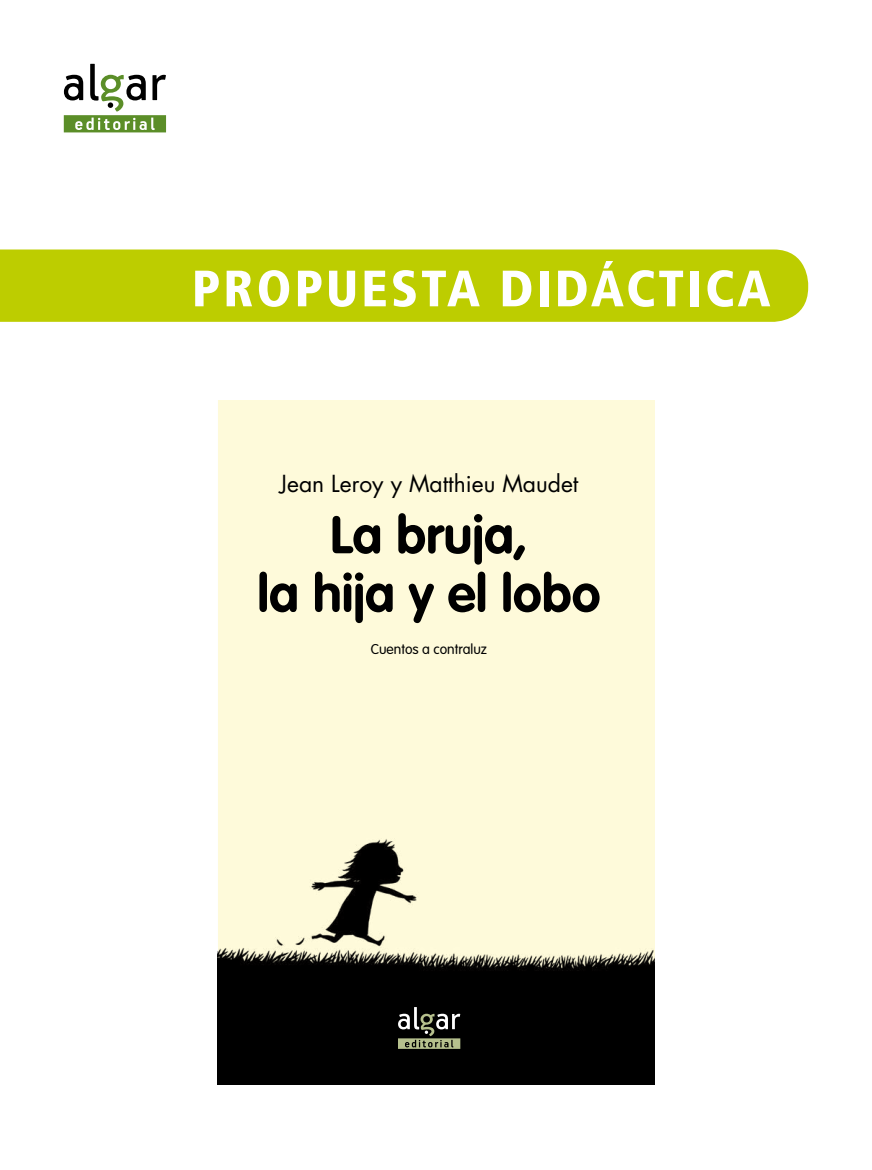
<style>
.page{position:relative;width:872px;height:1170px;background:#fff}
.page>*{position:absolute;margin:0;border:0;box-sizing:border-box;transform-origin:0 0}
.t1{font:700 52.05px/58.3px "VAG Rounded Std";color:#000;text-align:center}
.t2{font:900 condensed 51px "Frutiger LT Std";letter-spacing:.06em;color:#fff}
.t3{font:22.8px "Futura Std";color:#000}
.t4{font:300 13.95px "VAG Rounded Std";color:#000}
</style>
<div class="page">
<img style="left:218px;top:400px;width:436px;height:684px">
<svg style="left:398px;top:1006px;width:62px;height:42px;background:#4d4f43"></svg>
<div style="left:0;top:249px;width:808px;height:73px;background:#bdcd00"></div>
<svg style="left:64px;top:64px;width:102px;height:68px"></svg>
<h2 class="t2" style="left:192px;top:258px;width:580px">PROPUESTA DIDÁCTICA</h2>
<p class="t3" style="left:280px;top:468px;width:300px">Jean Leroy y Matthieu Maudet</p>
<h1 class="t1" style="left:257px;top:507px;width:345px">La bruja,<br>la hija y el lobo</h1>
<p class="t4" style="left:371px;top:640px;width:118px">Cuentos a contraluz</p>
</div>
